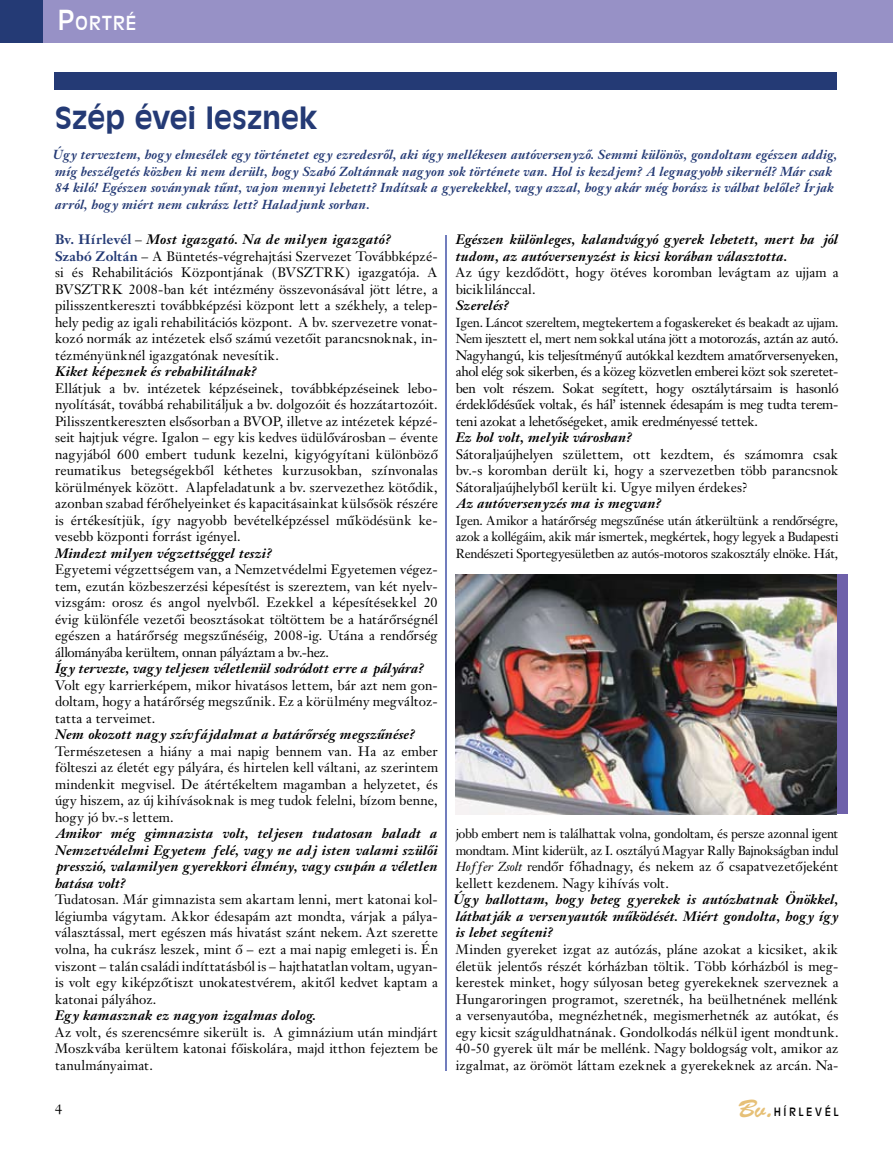
<style>
.page{position:relative;width:893px;height:1170px;background:#fff}
.page>*{position:absolute;margin:0;border:0;box-sizing:border-box;transform-origin:0 0}
.t1{font:30px "Incised 901 HU Bold";color:#243a75}
.t2{font:25.2px "Brush Script Std";color:#e6c077}
.t3{font:18.9px "Incised 901 HU Normal";color:#fff}
.t4{font:13.5px/16.5px "Janson Text PFL";letter-spacing:.025em;color:#000;text-align:justify}
.t5{font:italic 700 13.5px/16.5px "Janson Text PFL";letter-spacing:.01em;color:#000;text-align:justify}
.t6{font:12.9px/16.5px "Janson Text PFL";color:#000}
.t7{font:italic 700 12.9px/16.5px "Janson Text PFL";letter-spacing:.01em;color:#243a75}
.t8{font:11.25px "Incised 901 HU Normal";letter-spacing:.24em;color:#000;scale:.95 1}
.s1{font-size:27px}
.s2{font-weight:700;color:#243a75}
.s3{font-weight:700;font-style:italic}
.s4{font-size:13.5px}
.s5{font-style:italic;font-size:12.9px}
.s6{font-size:12.9px}
</style>
<div class="page">
<div style="left:0;top:0;width:893px;height:43px;background:#9791c6"></div>
<div style="left:0;top:0;width:43px;height:43px;background:#243a75"></div>
<div style="left:55px;top:72px;width:782px;height:17px;background:#243a75"></div>
<hr style="left:446px;top:235px;width:1px;height:835px;background:#717dbd">
<div style="left:830px;top:574px;width:18px;height:240px;background:#6e61aa"></div>
<img style="left:455px;top:574px;width:382px;height:240px">
<h3 class="t3" style="left:57px;top:12px;width:44px"><span class="s1">P</span>ORTRÉ</h3>
<h1 class="t1" style="left:55px;top:100px;width:263px">Szép évei lesznek</h1>
<p class="t7" style="left:55px;top:146px;width:784px">Úgy terveztem, hogy elmesélek egy történetet egy ezredesről, aki úgy mellékesen autóversenyző. Semmi különös, gondoltam egészen addig, míg beszélgetés közben ki nem derült, hogy Szabó Zoltánnak nagyon sok története van. Hol is kezdjem? A legnagyobb sikernél? Már csak 84 kiló! Egészen soványnak tűnt, vajon mennyi lehetett? Indítsak a gyerekekkel, vagy azzal, hogy akár még borász is válhat belőle? Írjak arról, hogy miért nem cukrász lett? Haladjunk sorban.</p>
<p class="t4" style="left:55px;top:231px;width:384px;text-align:left"><span class="s2">Bv. Hírlevél</span> – <span class="s3">Most igazgató. Na de milyen igazgató?<br></span><span class="s2">Szabó Zoltán</span> – A Büntetés-végrehajtási Szervezet Továbbképzé&shy;si és Rehabilitációs Központjának (BVSZTRK) igazgatója. A BVSZTRK 2008-ban két intézmény összevonásával jött létre, a pilisszentkereszti továbbképzési központ lett a székhely, a telep&shy;hely pedig az igali rehabilitációs központ. A bv. szervezetre vonat&shy;kozó normák az intézetek első számú vezetőit parancsnoknak, in&shy;tézményünknél igazgatónak nevesítik.</p>
<p class="t5" style="left:55px;top:363px;width:203px">Kiket képeznek és rehabilitálnak?</p>
<p class="t4" style="left:55px;top:379px;width:384px">Ellátjuk a bv. intézetek képzéseinek, továbbképzéseinek lebo&shy;nyolítását, továbbá rehabilitáljuk a bv. dolgozóit és hozzátartozóit.<br>Pilisszentkereszten elsősorban a BVOP, illetve az intézetek képzé&shy;seit hajtjuk végre. Igalon – egy kis kedves üdülővárosban – évente nagyjából 600 embert tudunk kezelni, kigyógyítani különböző reumatikus betegségekből kéthetes kurzusokban, színvonalas körülmények között. Alapfeladatunk a bv. szervezethez kötődik, azonban szabad férőhelyeinket és kapacitásainkat külsősök részére is értékesítjük, így nagyobb bevételképzéssel működésünk ke&shy;vesebb központi forrást igényel.</p>
<p class="t5" style="left:55px;top:544px;width:218px">Mindezt milyen végzettséggel teszi?</p>
<p class="t4" style="left:55px;top:561px;width:384px">Egyetemi végzettségem van, a Nemzetvédelmi Egyetemen végez&shy;tem, ezután közbeszerzési képesítést is szereztem, van két nyelv&shy;vizsgám: orosz és angol nyelvből. Ezekkel a képesítésekkel 20 évig különféle vezetői beosztásokat töltöttem be a határőrségnél egészen a határőrség megszűnéséig, 2008-ig. Utána a rendőrség állományába kerültem, onnan pályáztam a bv.-hez.</p>
<p class="t5" style="left:55px;top:660px;width:370px">Így tervezte, vagy teljesen véletlenül sodródott erre a pályára?</p>
<p class="t4" style="left:55px;top:676px;width:384px">Volt egy karrierképem, mikor hivatásos lettem, bár azt nem gon&shy;doltam, hogy a határőrség megszűnik. Ez a körülmény megváltoz&shy;tatta a terveimet.</p>
<p class="t5" style="left:55px;top:726px;width:361px">Nem okozott nagy szívfájdalmat a határőrség megszűnése?</p>
<p class="t4" style="left:55px;top:742px;width:384px">Természetesen a hiány a mai napig bennem van. Ha az ember fölteszi az életét egy pályára, és hirtelen kell váltani, az szerintem mindenkit megvisel. De átértékeltem magamban a helyzetet, és úgy hiszem, az új kihívásoknak is meg tudok felelni, bízom benne, hogy jó bv.-s lettem.</p>
<p class="t5" style="left:55px;top:825px;width:384px">Amikor még gimnazista volt, teljesen tudatosan haladt a Nemzetvédelmi Egyetem felé, vagy ne adj isten valami szülői presszió, valamilyen gyerekkori élmény, vagy csupán a véletlen hatása volt?</p>
<p class="t4" style="left:55px;top:891px;width:384px">Tudatosan. Már gimnazista sem akartam lenni, mert katonai kol&shy;légiumba vágytam. Akkor édesapám azt mondta, várjak a pálya&shy;választással, mert egészen más hivatást szánt nekem. Azt szerette volna, ha cukrász leszek, mint ő – ezt a mai napig emlegeti is. Én viszont – talán családi indíttatásból is – hajthatatlan voltam, ugyan&shy;is volt egy kiképzőtiszt unokatestvérem, akitől kedvet kaptam a katonai pályához.</p>
<p class="t5" style="left:55px;top:1006px;width:262px">Egy kamasznak ez nagyon izgalmas dolog.</p>
<p class="t4" style="left:55px;top:1023px;width:384px">Az volt, és szerencsémre sikerült is. A gimnázium után mindjárt Moszkvába kerültem katonai főiskolára, majd itthon fejeztem be tanulmányaimat.</p>
<p class="t5" style="left:456px;top:231px;width:384px">Egészen különleges, kalandvágyó gyerek lehetett, mert ha jól tudom, az autóversenyzést is kicsi korában választotta.</p>
<p class="t4" style="left:456px;top:264px;width:384px">Az úgy kezdődött, hogy ötéves koromban levágtam az ujjam a biciklilánccal.</p>
<p class="t5" style="left:456px;top:297px;width:55px">Szerelés?</p>
<p class="t6" style="left:456px;top:314px;width:384px">Igen. Láncot szereltem, megtekertem a fogaskereket és beakadt az ujjam.<br>Nem ijesztett el, mert nem sokkal utána jött a <span class="s4">motorozás, aztán az autó.</span></p>
<p class="t4" style="left:456px;top:346px;width:384px">Nagyhangú, kis teljesítményű autókkal kezdtem amatőrversenyeken, ahol elég sok sikerben, és a közeg közvetlen emberei közt sok szeretet&shy;ben volt részem. Sokat segített, hogy osztálytársaim is hasonló érdeklődésűek voltak, és hál’ istennek édesapám is meg tudta terem&shy;teni azokat a lehetőségeket, amik eredményessé tettek.</p>
<p class="t5" style="left:456px;top:429px;width:178px">Ez hol volt, melyik városban?</p>
<p class="t4" style="left:456px;top:445px;width:384px">Sátoraljaújhelyen születtem, ott kezdtem, és számomra csak bv.-s koromban derült ki, hogy a szervezetben több parancsnok Sátoraljaújhelyből került ki. Ugye milyen érdekes?</p>
<p class="t5" style="left:456px;top:495px;width:207px">Az autóversenyzés ma is megvan?</p>
<p class="t6" style="left:456px;top:512px;width:384px;text-align:justify">Igen. Amikor a határőrség megszűnése után átkerültünk a rendőrségre, azok a kollégáim, akik már ismertek, megkértek, hogy legyek a Budapesti Rendészeti Sportegyesületben az autós-motoros szakosztály elnöke. Hát,</p>
<p class="t6" style="left:456px;top:825px;width:384px">jobb embert nem is találhattak volna, gondoltam, és persze azonnal igent mondtam. Mint kiderült, az I. osztályú Magyar Rally Bajnokságban indul</p>
<p class="t4" style="left:456px;top:858px;width:384px"><span class="s5">Hoffer Zsolt</span> <span class="s6">ren</span>dőr főhadnagy, és nekem az ő csapatvezetőjeként kellett kezdenem. Nagy kihívás volt.</p>
<p class="t5" style="left:456px;top:891px;width:384px">Úgy hallottam, hogy beteg gyerekek is autózhatnak Önökkel, láthatják a versenyautók működését. Miért gondolta, hogy így is lehet segíteni?</p>
<p class="t4" style="left:456px;top:940px;width:384px">Minden gyereket izgat az autózás, pláne azokat a kicsiket, akik életük jelentős részét kórházban töltik. Több kórházból is meg&shy;kerestek minket, hogy súlyosan beteg gyerekeknek szerveznek a Hungaroringen programot, szeretnék, ha beülhetnének mellénk a versenyautóba, megnézhetnék, megismerhetnék az autókat, és egy kicsit száguldhatnának. Gondolkodás nélkül igent mondtunk.<br>40-50 gyerek ült már be mellénk. Nagy boldogság volt, amikor az izgalmat, az örömöt láttam ezeknek a gyerekeknek az arcán. Na-</p>
<p class="t4" style="left:55px;top:1101px;width:8px">4</p>
<h2 class="t2" style="left:738px;top:1094px;width:37px">Bv.</h2>
<p class="t8" style="left:774px;top:1105px;width:70px">HÍRLE VÉ L</p>
</div>
